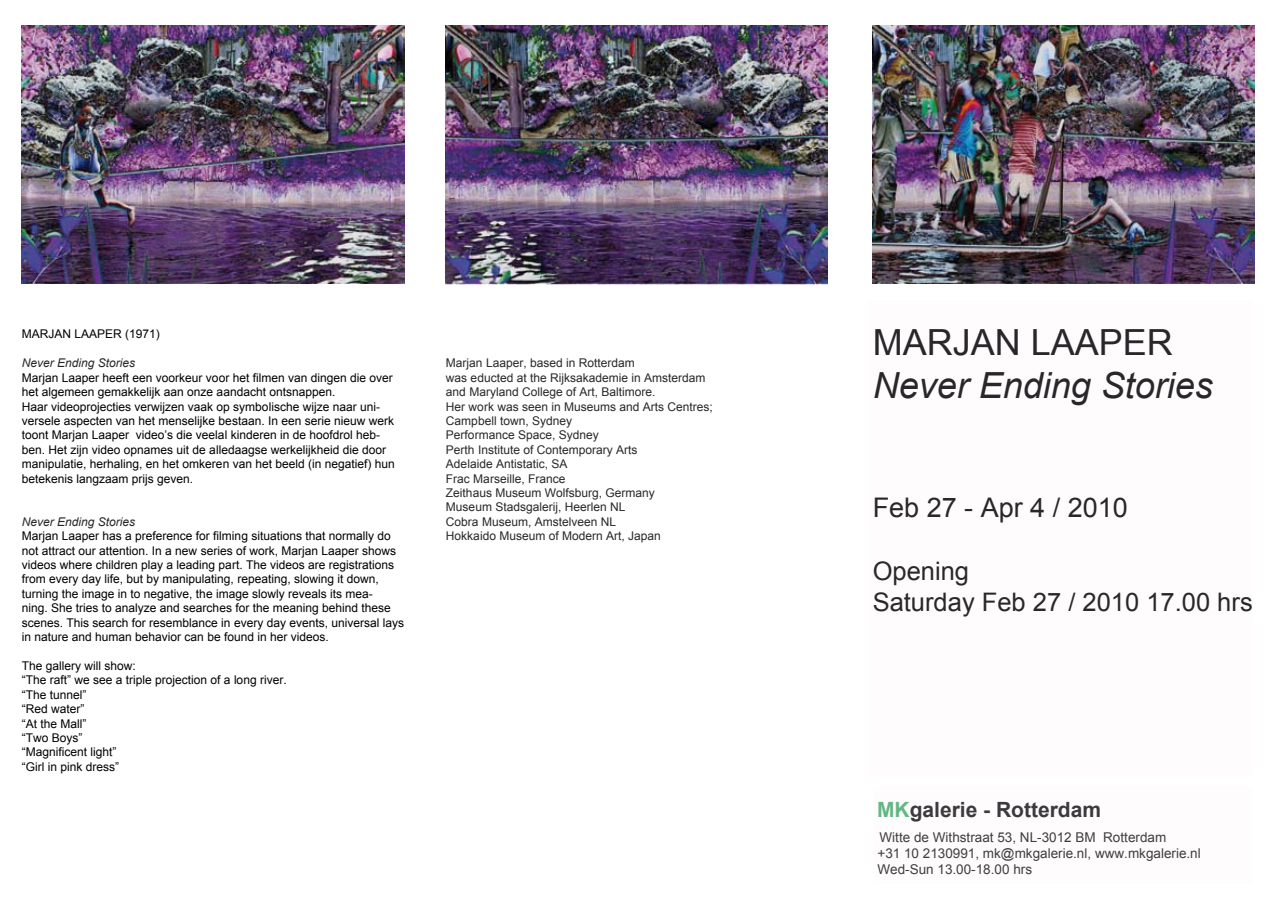
<style>
.page{position:relative;width:1272px;height:902px;background:#fff}
.page>*{position:absolute;margin:0;border:0;box-sizing:border-box;transform-origin:0 0}
.t1{font:italic 36px "Arial";color:#28282a}
.t2{font:36px "Arial";color:#28282a}
.t3{font:27px "Arial";color:#28282a}
.t4{font:25.5px/30.6px "Arial";color:#28282a}
.t5{font:700 21px "Arial";color:#3b3a3d}
.t6{font:13.5px/16.2px "Arial";color:#3e3e40}
.t7{font:12px/14.4px "Arial";color:#000}
.t8{font:12px/14.4px "Arial";color:#28282a}
.t9{font:italic 12px "Arial";color:#28282a}
.s1{color:#64b784}
</style>
<div class="page">
<img style="left:21px;top:26px;width:383px;height:258px">
<img style="left:445px;top:26px;width:383px;height:258px">
<img style="left:872px;top:26px;width:382px;height:258px">
<p class="t7" style="left:22px;top:327px;width:140px">MARJAN LAAPER (1971)</p>
<p class="t9" style="left:22px;top:355px;width:115px">Never Ending Stories</p>
<p class="t7" style="left:22px;top:370px;width:374px">Marjan Laaper heeft een voorkeur voor het filmen van dingen die over het algemeen gemakkelijk aan onze aandacht ontsnappen.<br>Haar videoprojecties verwijzen vaak op symbolische wijze naar uni&shy;versele aspecten van het menselijke bestaan. In een serie nieuw werk toont Marjan Laaper video’s die veelal kinderen in de hoofdrol heb&shy;ben. Het zijn video opnames uit de alledaagse werkelijkheid die door manipulatie, herhaling, en het omkeren van het beeld (in negatief) hun betekenis langzaam prijs geven.</p>
<p class="t9" style="left:22px;top:513px;width:115px">Never Ending Stories</p>
<p class="t7" style="left:22px;top:529px;width:384px">Marjan Laaper has a preference for filming situations that normally do not attract our attention. In a new series of work, Marjan Laaper shows videos where children play a leading part. The videos are registrations from every day life, but by manipulating, repeating, slowing it down, turning the image in to negative, the image slowly reveals its mea-<br>ning. She tries to analyze and searches for the meaning behind these scenes. This search for resemblance in every day events, universal lays in nature and human behavior can be found in her videos.</p>
<p class="t7" style="left:22px;top:658px;width:266px">The gallery will show:<br>“The raft” we see a triple projection of a long river. “The tunnel”<br>“Red water”<br>“At the Mall”<br>“Two Boys”<br>“Magnificent light”<br>“Girl in pink dress”</p>
<p class="t8" style="left:446px;top:356px;width:268px">Marjan Laaper, based in Rotterdam<br>was educted at the Rijksakademie in Amsterdam and Maryland College of Art, Baltimore.<br>Her work was seen in Museums and Arts Centres; Campbell town, Sydney<br>Performance Space, Sydney<br>Perth Institute of Contemporary Arts<br>Adelaide Antistatic, SA<br>Frac Marseille, France<br>Zeithaus Museum Wolfsburg, Germany<br>Museum Stadsgalerij, Heerlen NL<br>Cobra Museum, Amstelveen NL<br>Hokkaido Museum of Modern Art, Japan</p>
<h1 class="t2" style="left:872px;top:318px;width:302px">MARJAN LAAPER</h1>
<h1 class="t1" style="left:872px;top:362px;width:342px">Never Ending Stories</h1>
<h2 class="t3" style="left:872px;top:490px;width:257px">Feb 27 - Apr 4 / 2010</h2>
<h3 class="t4" style="left:872px;top:556px;width:381px">Opening<br>Saturday Feb 27 / 2010 17.00 hrs</h3>
<h3 class="t5" style="left:877px;top:795px;width:226px"><span class="s1">MK</span>galerie - Rotterdam</h3>
<p class="t6" style="left:877px;top:829px;width:325px">Witte de Withstraat 53, NL-3012 BM Rotterdam<br>+31 10 2130991, mk@mkgalerie.nl, www.mkgalerie.nl<br>Wed-Sun 13.00-18.00 hrs</p>
</div>
